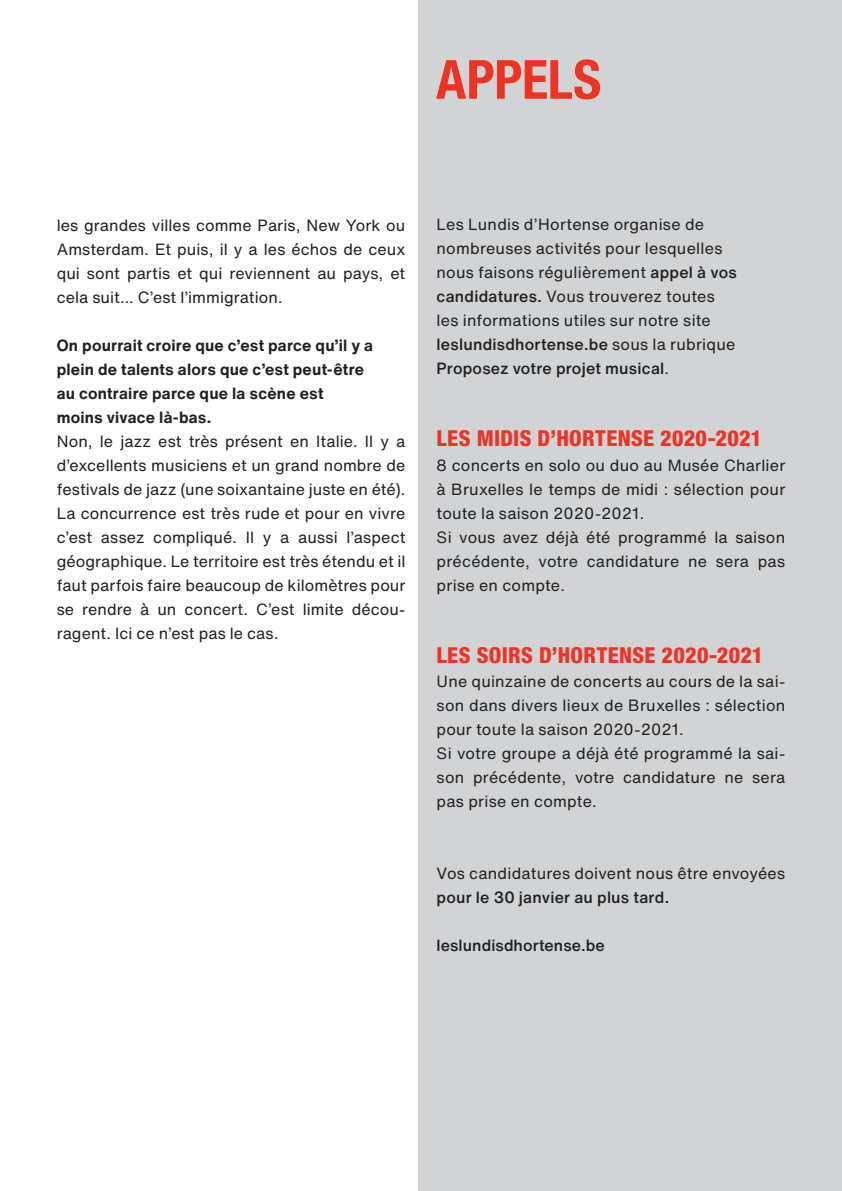
<style>
.page{position:relative;width:842px;height:1191px;background:#fff}
.page>*{position:absolute;margin:0;border:0;box-sizing:border-box;transform-origin:0 0}
.t1{font:700 condensed 54px "Helvetica Neue";color:#ee3224}
.t2{font:800 condensed 22px "Helvetica Neue";letter-spacing:.015em;color:#ee3224}
.t3{font:16px/24px "Helvetica Now Text";letter-spacing:.015em;color:#231f20}
.t4{font:700 16px/24px "Helvetica Now Text";letter-spacing:.01em;color:#231f20}
.t5{font:500 16px "Helvetica Now Text";letter-spacing:.01em;color:#231f20}
.s1{font-weight:500}
</style>
<div class="page">
<div style="left:418px;top:0;width:424px;height:1191px;background:#d1d3d4"></div>
<h1 class="t1" style="left:436px;top:47px;width:167px">Appels</h1>
<p class="t3" style="left:57px;top:213px;width:350px;text-align:justify">les grandes villes comme Paris, New York ou Amsterdam. Et puis, il y a les échos de ceux qui sont partis et qui reviennent au pays, et cela suit... C’est l’immigration.</p>
<p class="t4" style="left:57px;top:333px;width:318px">On pourrait croire que c’est parce qu’il y a plein de talents alors que c’est peut-être au contraire parce que la scène est moins vivace là-bas.</p>
<p class="t3" style="left:57px;top:429px;width:350px;text-align:justify">Non, le jazz est très présent en Italie. Il y a d’excellents musiciens et un grand nombre de festivals de jazz (une soixantaine juste en été).<br>La concurrence est très rude et pour en vivre c’est assez compliqué. Il y a aussi l’aspect géographique. Le territoire est très étendu et il faut parfois faire beaucoup de kilomètres pour se rendre à un concert. C’est limite décou&shy;ragent. Ici ce n’est pas le cas.</p>
<p class="t3" style="left:437px;top:211px;width:302px">Les Lundis d’Hortense organise de nombreuses activités pour lesquelles nous faisons régulièrement <span class="s1">appel à vos candidatures.</span> Vous trouverez toutes les informations utiles sur notre site <span class="s1">leslundisdhortense.be</span> sous la rubrique <span class="s1">Proposez votre projet musical</span>.</p>
<h2 class="t2" style="left:437px;top:424px;width:327px">LES MIDIS D’HORTENSE 2020-2021</h2>
<p class="t3" style="left:437px;top:453px;width:350px">8 concerts en solo ou duo au Musée Charlier à Bruxelles le temps de midi : sélection pour toute la saison 2020-2021.<br>Si vous avez déjà été programmé la saison précédente, votre candidature ne sera pas prise en compte.</p>
<h2 class="t2" style="left:437px;top:641px;width:328px">LES SOIRS D’HORTENSE 2020-2021</h2>
<p class="t3" style="left:437px;top:669px;width:350px">Une quinzaine de concerts au cours de la sai&shy;son dans divers lieux de Bruxelles : sélection pour toute la saison 2020-2021.<br>Si votre groupe a déjà été programmé la sai&shy;son précédente, votre candidature ne sera pas prise en compte.</p>
<p class="t3" style="left:437px;top:861px;width:350px">Vos candidatures doivent nous être envoyées</p>
<p class="t5" style="left:437px;top:885px;width:234px">pour le 30 janvier au plus tard.</p>
<p class="t5" style="left:437px;top:933px;width:170px">leslundisdhortense.be</p>
</div>
